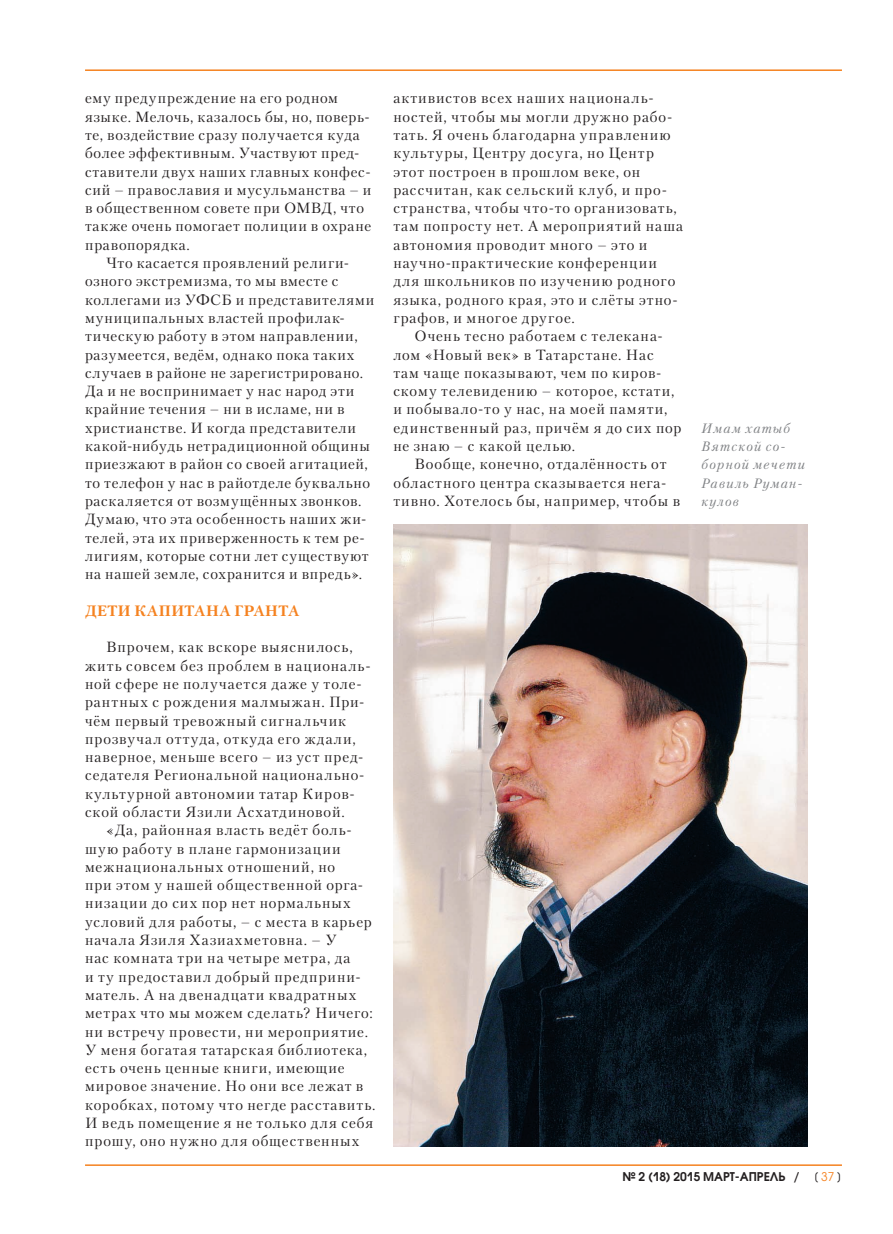
<style>
.page{position:relative;width:893px;height:1234px;background:#fff}
.page>*{position:absolute;margin:0;border:0;box-sizing:border-box;transform-origin:0 0}
.t1{font:700 15px "Petersburg C";letter-spacing:.045em;color:#f58220}
.t2{font:14.7px/18.3px "Petersburg C";letter-spacing:.06em;color:#231f20}
.t3{font:italic 13.5px/18.3px "Petersburg C";letter-spacing:.09em;color:#808285}
.t4{font:600 12px "Avant Garde Gothic C";color:#231f20}
.s1{font-weight:400}
.s2{font-weight:400;color:#f58220}
</style>
<div class="page">
<hr style="left:85px;top:69px;width:757px;height:2px;background:#f58220">
<hr style="left:85px;top:1164px;width:757px;height:1px;background:#f58220">
<img style="left:393px;top:524px;width:415px;height:621px">
<p class="t2" style="left:85px;top:89px;width:255px">ему предупреждение на его родном</p>
<p class="t2" style="left:85px;top:107px;width:286px">языке. Мелочь, казалось бы, но, поверь-</p>
<p class="t2" style="left:85px;top:125px;width:276px">те, воздействие сразу получается куда</p>
<p class="t2" style="left:85px;top:144px;width:276px">более эффективным. Участвуют пред-</p>
<p class="t2" style="left:85px;top:162px;width:287px">ставители двух наших главных конфес-</p>
<p class="t2" style="left:85px;top:180px;width:288px">сий – православия и мусульманства – и</p>
<p class="t2" style="left:85px;top:199px;width:281px">в общественном совете при ОМВД, что</p>
<p class="t2" style="left:85px;top:217px;width:288px">также очень помогает полиции в охране</p>
<p class="t2" style="left:85px;top:235px;width:106px">правопорядка.</p>
<p class="t2" style="left:106px;top:253px;width:244px">Что касается проявлений религи-</p>
<p class="t2" style="left:85px;top:272px;width:255px">озного экстремизма, то мы вместе с</p>
<p class="t2" style="left:85px;top:290px;width:291px">коллегами из УФСБ и представителями</p>
<p class="t2" style="left:85px;top:308px;width:261px">муниципальных властей профилак-</p>
<p class="t2" style="left:85px;top:327px;width:274px">тическую работу в этом направлении,</p>
<p class="t2" style="left:85px;top:345px;width:271px">разумеется, ведём, однако пока таких</p>
<p class="t2" style="left:85px;top:363px;width:280px">случаев в районе не зарегистрировано.</p>
<p class="t2" style="left:85px;top:381px;width:271px">Да и не воспринимает у нас народ эти</p>
<p class="t2" style="left:85px;top:400px;width:261px">крайние течения – ни в исламе, ни в</p>
<p class="t2" style="left:85px;top:418px;width:273px">христианстве. И когда представители</p>
<p class="t2" style="left:85px;top:436px;width:286px">какой-нибудь нетрадиционной общины</p>
<p class="t2" style="left:85px;top:455px;width:284px">приезжают в район со своей агитацией,</p>
<p class="t2" style="left:85px;top:473px;width:287px">то телефон у нас в райотделе буквально</p>
<p class="t2" style="left:85px;top:491px;width:278px">раскаляется от возмущённых звонков.</p>
<p class="t2" style="left:85px;top:509px;width:283px">Думаю, что эта особенность наших жи-</p>
<p class="t2" style="left:85px;top:528px;width:281px">телей, эта их приверженность к тем ре-</p>
<p class="t2" style="left:85px;top:546px;width:285px">лигиям, которые сотни лет существуют</p>
<p class="t2" style="left:85px;top:564px;width:279px">на нашей земле, сохранится и впредь».</p>
<p class="t1" style="left:85px;top:601px;width:216px">ДЕТИ КАПИТАНА ГРАНТА</p>
<p class="t2" style="left:85px;top:637px;width:287px;text-indent:21px">Впрочем, как вскоре выяснилось, жить совсем без проблем в националь&shy;ной сфере не получается даже у толе&shy;рантных с рождения малмыжан. При&shy;чём первый тревожный сигнальчик прозвучал оттуда, откуда его ждали, наверное, меньше всего – из уст пред&shy;седателя Региональной национально&shy;культурной автономии татар Киров&shy;ской области Язили Асхатдиновой.</p>
<p class="t2" style="left:85px;top:820px;width:292px;text-indent:21px">«Да, районная власть ведёт боль&shy;шую работу в плане гармонизации межнациональных отношений, но<br>при этом у нашей общественной орга&shy;низации до сих пор нет нормальных условий для работы, – с места в карьер начала Язиля Хазиахметовна. – У<br>нас комната три на четыре метра, да<br>и ту предоставил добрый предприни&shy;матель. А на двенадцати квадратных метрах что мы можем сделать? Ничего: ни встречу провести, ни мероприятие.<br>У меня богатая татарская библиотека, есть очень ценные книги, имеющие мировое значение. Но они все лежат в коробках, потому что негде расставить.<br>И ведь помещение я не только для себя прошу, оно нужно для общественных</p>
<p class="t2" style="left:393px;top:89px;width:291px">активистов всех наших националь&shy;ностей, чтобы мы могли дружно рабо&shy;тать. Я очень благодарна управлению культуры, Центру досуга, но Центр этот построен в прошлом веке, он рассчитан, как сельский клуб, и про&shy;странства, чтобы что-то организовать, там попросту нет. А мероприятий наша автономия проводит много – это и научно-практические конференции для школьников по изучению родного языка, родного края, это и слёты этно&shy;графов, и многое другое.</p>
<p class="t2" style="left:393px;top:327px;width:290px;text-indent:21px">Очень тесно работаем с телекана&shy;лом «Новый век» в Татарстане. Нас там чаще показывают, чем по киров&shy;скому телевидению – которое, кстати, и побывало-то у нас, на моей памяти, единственный раз, причём я до сих пор не знаю – с какой целью.</p>
<p class="t2" style="left:393px;top:455px;width:288px;text-indent:21px">Вообще, конечно, отдалённость от областного центра сказывается нега&shy;тивно. Хотелось бы, например, чтобы в</p>
<p class="t3" style="left:702px;top:419px;width:105px">Имам хатыб<br>Вятской со&shy;борной мечети<br>Равиль Руман&shy;кулов</p>
<p class="t4" style="left:623px;top:1168px;width:220px">№ 2 (18) 2015 МАРТ-АПРЕЛЬ / <span class="s1">[</span> <span class="s2">37</span> <span class="s1">]</span></p>
</div>
